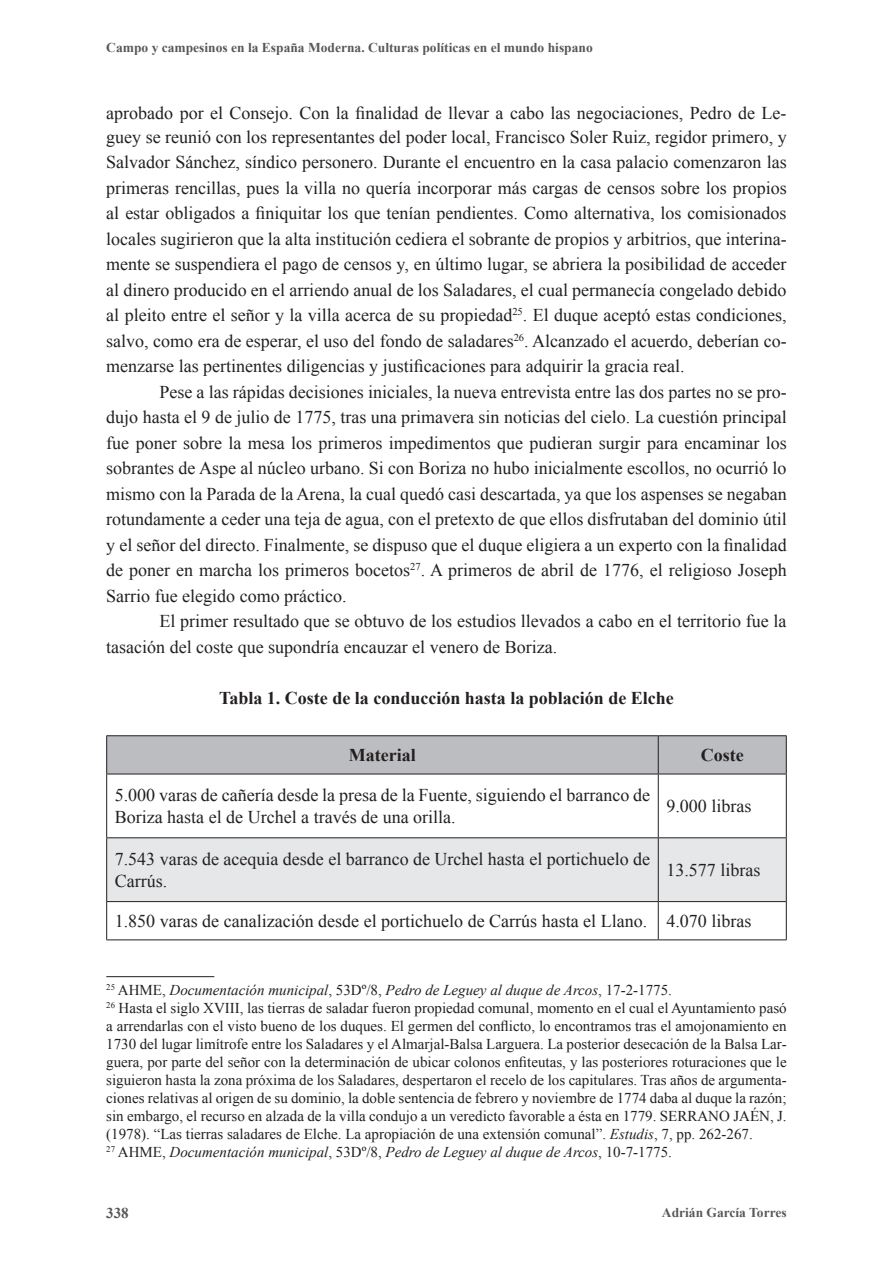
<style>
.page{position:relative;width:893px;height:1263px;background:#fff}
.page>*{position:absolute;margin:0;border:0;box-sizing:border-box;transform-origin:0 0}
.t1{font:18px/25.3px "Times New Roman";color:#231f20}
.t2{font:700 18px "Times New Roman";color:#231f20}
.t3{font:15px/18px "Times New Roman";color:#231f20}
.t4{font:700 15px "Times New Roman";color:#57585a}
.t5{font:700 13.5px "Times New Roman";color:#57585a}
.s1{font-style:italic}
</style>
<div class="page">
<div style="left:107px;top:736px;width:679px;height:38px;background:#bcbdc0"></div>
<svg style="left:107px;top:775px;width:679px;height:164px"></svg>
<div style="left:107px;top:838px;width:679px;height:63px;background:#e6e7e9"></div>
<hr style="left:106px;top:735px;width:552px;height:1px;background:#231f20">
<hr style="left:106px;top:736px;width:1px;height:38px;background:#231f20">
<hr style="left:658px;top:735px;width:129px;height:1px;background:#231f20">
<hr style="left:658px;top:736px;width:1px;height:38px;background:#231f20">
<hr style="left:786px;top:736px;width:1px;height:38px;background:#231f20">
<hr style="left:106px;top:774px;width:552px;height:1px;background:#231f20">
<hr style="left:106px;top:774px;width:1px;height:63px;background:#231f20">
<hr style="left:658px;top:774px;width:129px;height:1px;background:#231f20">
<hr style="left:658px;top:774px;width:1px;height:63px;background:#231f20">
<hr style="left:786px;top:774px;width:1px;height:63px;background:#231f20">
<hr style="left:106px;top:837px;width:552px;height:1px;background:#231f20">
<hr style="left:106px;top:838px;width:1px;height:63px;background:#231f20">
<hr style="left:658px;top:837px;width:129px;height:1px;background:#231f20">
<hr style="left:658px;top:838px;width:1px;height:63px;background:#231f20">
<hr style="left:786px;top:838px;width:1px;height:63px;background:#231f20">
<hr style="left:106px;top:901px;width:552px;height:1px;background:#231f20">
<hr style="left:106px;top:902px;width:1px;height:37px;background:#231f20">
<hr style="left:658px;top:901px;width:129px;height:1px;background:#231f20">
<hr style="left:658px;top:902px;width:1px;height:37px;background:#231f20">
<hr style="left:786px;top:902px;width:1px;height:37px;background:#231f20">
<hr style="left:106px;top:939px;width:552px;height:1px;background:#231f20">
<hr style="left:658px;top:939px;width:129px;height:1px;background:#231f20">
<hr style="left:106px;top:976px;width:108px;height:1px;background:#231f20">
<p class="t5" style="left:106px;top:38px;width:488px">Campo y campesinos en la España Moderna. Culturas políticas en el mundo hispano</p>
<p class="t1" style="left:106px;top:100px;width:682px;text-align:justify">aprobado por el Consejo. Con la finalidad de llevar a cabo las negociaciones, Pedro de Le&shy;guey se reunió con los representantes del poder local, Francisco Soler Ruiz, regidor primero, y Salvador Sánchez, síndico personero. Durante el encuentro en la casa palacio comenzaron las primeras rencillas, pues la villa no quería incorporar más cargas de censos sobre los propios al estar obligados a finiquitar los que tenían pendientes. Como alternativa, los comisionados locales sugirieron que la alta institución cediera el sobrante de propios y arbitrios, que interina&shy;mente se suspendiera el pago de censos y, en último lugar, se abriera la posibilidad de acceder al dinero producido en el arriendo anual de los Saladares, el cual permanecía congelado debido al pleito entre el señor y la villa acerca de su propiedad<sup>25</sup>. El duque aceptó estas condiciones, salvo, como era de esperar, el uso del fondo de saladares<sup>26</sup>. Alcanzado el acuerdo, deberían co&shy;menzarse las pertinentes diligencias y justificaciones para adquirir la gracia real.</p>
<p class="t1" style="left:106px;top:379px;width:682px;text-align:justify;text-indent:53px">Pese a las rápidas decisiones iniciales, la nueva entrevista entre las dos partes no se pro&shy;dujo hasta el 9 de julio de 1775, tras una primavera sin noticias del cielo. La cuestión principal fue poner sobre la mesa los primeros impedimentos que pudieran surgir para encaminar los sobrantes de Aspe al núcleo urbano. Si con Boriza no hubo inicialmente escollos, no ocurrió lo mismo con la Parada de la Arena, la cual quedó casi descartada, ya que los aspenses se negaban rotundamente a ceder una teja de agua, con el pretexto de que ellos disfrutaban del dominio útil y el señor del directo. Finalmente, se dispuso que el duque eligiera a un experto con la finalidad de poner en marcha los primeros bocetos<sup>27</sup>. A primeros de abril de 1776, el religioso Joseph Sarrio fue elegido como práctico.</p>
<p class="t1" style="left:106px;top:608px;width:682px;text-indent:53px">El primer resultado que se obtuvo de los estudios llevados a cabo en el territorio fue la tasación del coste que supondría encauzar el venero de Boriza.</p>
<p class="t2" style="left:219px;top:685px;width:456px">Tabla 1. Coste de la conducción hasta la población de Elche</p>
<p class="t2" style="left:349px;top:742px;width:68px">Material</p>
<p class="t2" style="left:701px;top:742px;width:44px">Coste</p>
<p class="t1" style="left:115px;top:783px;width:537px;line-height:22.5px">5.000 varas de cañería desde la presa de la Fuente, siguiendo el barranco de<br>Boriza hasta el de Urchel a través de una orilla.</p>
<p class="t1" style="left:666px;top:793px;width:86px">9.000 libras</p>
<p class="t1" style="left:115px;top:847px;width:537px;line-height:22.5px">7.543 varas de acequia desde el barranco de Urchel hasta el portichuelo de<br>Carrús.</p>
<p class="t1" style="left:666px;top:857px;width:95px">13.577 libras</p>
<p class="t1" style="left:115px;top:908px;width:638px">1.850 varas de canalización desde el portichuelo de Carrús hasta el Llano. 4.070 libras</p>
<p class="t3" style="left:106px;top:980px;width:682px"><sup>25</sup> AHME, <span class="s1">Documentación municipal</span>, 53Dº/8, <span class="s1">Pedro de Leguey al duque de Arcos</span>, 17-2-1775.<br><sup>26</sup> Hasta el siglo XVIII, las tierras de saladar fueron propiedad comunal, momento en el cual el Ayuntamiento pasó a arrendarlas con el visto bueno de los duques. El germen del conflicto, lo encontramos tras el amojonamiento en 1730 del lugar limítrofe entre los Saladares y el Almarjal-Balsa Larguera. La posterior desecación de la Balsa Lar&shy;guera, por parte del señor con la determinación de ubicar colonos enfiteutas, y las posteriores roturaciones que le siguieron hasta la zona próxima de los Saladares, despertaron el recelo de los capitulares. Tras años de argumenta&shy;ciones relativas al origen de su dominio, la doble sentencia de febrero y noviembre de 1774 daba al duque la razón; sin embargo, el recurso en alzada de la villa condujo a un veredicto favorable a ésta en 1779. SERRANO JAÉN, J. (1978). “Las tierras saladares de Elche. La apropiación de una extensión comunal”. <span class="s1">Estudis</span>, 7, pp. 262-267.<br><sup>27</sup> AHME, <span class="s1">Documentación municipal</span>, 53Dº/8, <span class="s1">Pedro de Leguey al duque de Arcos</span>, 10-7-1775.</p>
<p class="t4" style="left:106px;top:1202px;width:24px">338</p>
<p class="t5" style="left:662px;top:1203px;width:126px">Adrián García Torres</p>
</div>
